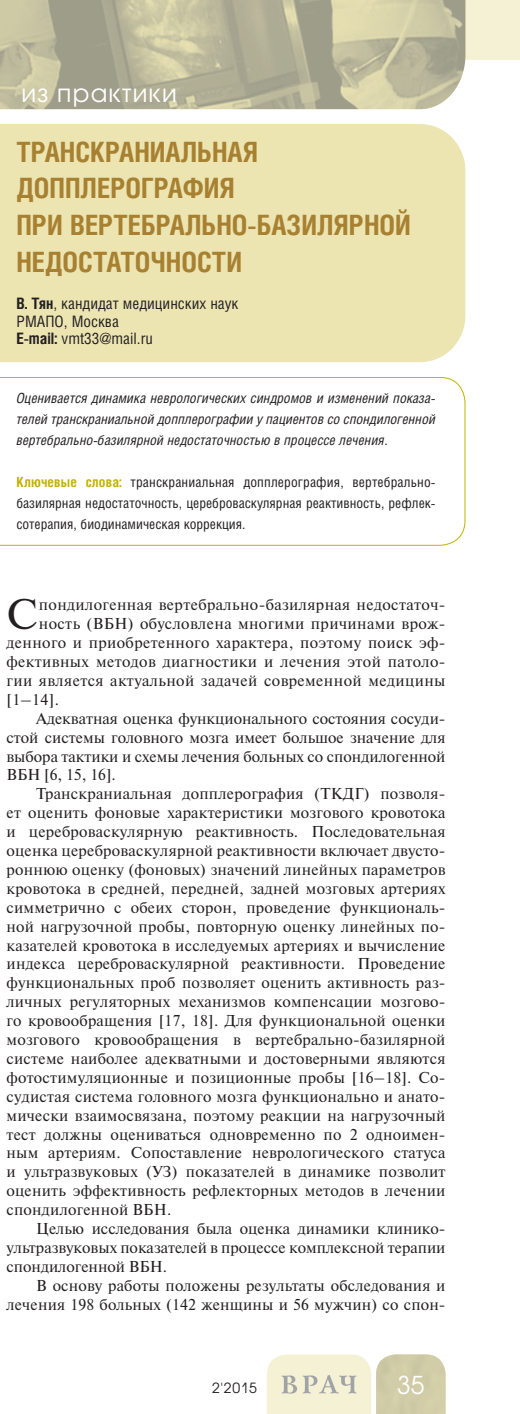
<style>
.page{position:relative;width:520px;height:1414px;background:#fff}
.page>*{position:absolute;margin:0;border:0;box-sizing:border-box;transform-origin:0 0}
.t1{font:42.7px "Newton C";color:#231f20}
.t2{font:700 28px/36.8px "Helios Cond";color:#a78131}
.t3{font:24.5px "Avant Garde Gothic C";letter-spacing:.05em;color:#fff}
.t4{font:15.75px "Newton C";letter-spacing:.015em;color:#231f20}
.t5{font:15.75px/17.5px "Helios Cond";color:#231f20}
.t6{font:italic 14px/21px "Helios Cond";color:#231f20;text-align:justify}
.t7{font:14px/21px "Helios Cond";color:#231f20;text-align:justify}
.t8{font:14px "Avant Garde Gothic C";color:#231f20}
.s1{font-weight:700}
.s2{font-weight:700;color:#c1b400}
</style>
<div class="page">
<div style="left:0;top:0;width:520px;height:60px;background:#f5f1d5"></div>
<svg style="left:267px;top:1354px;width:179px;height:60px;background:#e4e0c4"></svg>
<div style="left:0;top:124px;width:465px;height:238px;background:#ece5b2"></div>
<svg style="left:0;top:377px;width:466px;height:169px"></svg>
<svg style="left:0;top:0;width:420px;height:109px;background:#b9b69a"></svg>
<img style="left:420px;top:0;width:45px;height:109px">
<h3 class="t3" style="left:21px;top:81px;width:157px">из практики</h3>
<h2 class="t2" style="left:16px;top:136px;width:396px">ТРАНСКРАНИАЛЬНАЯ<br>ДОППЛЕРОГРАФИЯ<br>ПРИ ВЕРТЕБРАЛЬНО-БАЗИЛЯРНОЙ<br>НЕДОСТАТОЧНОСТИ</h2>
<p class="t5" style="left:16px;top:297px;width:223px"><span class="s1">В. Тян</span>, кандидат медицинских наук<br>РМАПО, Москва<br><span class="s1">E-mail:</span> vmt33@mail.ru</p>
<p class="t6" style="left:16px;top:389px;width:421px">Оценивается динамика неврологических синдромов и изменений показа&shy;телей транскраниальной допплерографии у пациентов со спондилогенной вертебрально-базилярной недостаточностью в процессе лечения.</p>
<p class="t7" style="left:16px;top:473px;width:421px"><span class="s2">Ключевые слова:</span> транскраниальная допплерография, вертебрально&shy;базилярная недостаточность, цереброваскулярная реактивность, рефлек&shy;сотерапия, биодинамическая коррекция.</p>
<h1 class="t1" style="left:7px;top:599px;width:33px">С</h1>
<p class="t4" style="left:39px;top:599px;width:408px">пондилогенная вертебрально-базилярная недостаточ-</p>
<p class="t4" style="left:39px;top:618px;width:408px">ность (ВБН) обусловлена многими причинами врож-</p>
<p class="t4" style="left:7px;top:637px;width:441px">денного и приобретенного характера, поэтому поиск эф-</p>
<p class="t4" style="left:7px;top:656px;width:441px">фективных методов диагностики и лечения этой патоло-</p>
<p class="t4" style="left:7px;top:675px;width:441px">гии является актуальной задачей современной медицины</p>
<p class="t4" style="left:7px;top:693px;width:54px">[1–14].</p>
<p class="t4" style="left:36px;top:712px;width:411px">Адекватная оценка функционального состояния сосуди-</p>
<p class="t4" style="left:7px;top:731px;width:441px">стой системы головного мозга имеет большое значение для</p>
<p class="t4" style="left:7px;top:750px;width:441px">выбора тактики и схемы лечения больных со спондилогенной</p>
<p class="t4" style="left:7px;top:769px;width:111px">ВБН [6, 15, 16].</p>
<p class="t4" style="left:36px;top:788px;width:411px">Транскраниальная допплерография (ТКДГ) позволя-</p>
<p class="t4" style="left:7px;top:807px;width:441px">ет оценить фоновые характеристики мозгового кровотока</p>
<p class="t4" style="left:7px;top:826px;width:441px">и цереброваскулярную реактивность. Последовательная</p>
<p class="t4" style="left:7px;top:845px;width:441px">оценка цереброваскулярной реактивности включает двусто-</p>
<p class="t4" style="left:7px;top:864px;width:441px">роннюю оценку (фоновых) значений линейных параметров</p>
<p class="t4" style="left:7px;top:882px;width:441px">кровотока в средней, передней, задней мозговых артериях</p>
<p class="t4" style="left:7px;top:901px;width:441px">симметрично с обеих сторон, проведение функциональ-</p>
<p class="t4" style="left:7px;top:920px;width:441px">ной нагрузочной пробы, повторную оценку линейных по-</p>
<p class="t4" style="left:7px;top:939px;width:441px">казателей кровотока в исследуемых артериях и вычисление</p>
<p class="t4" style="left:7px;top:958px;width:441px">индекса цереброваскулярной реактивности. Проведение</p>
<p class="t4" style="left:7px;top:977px;width:441px">функциональных проб позволяет оценить активность раз-</p>
<p class="t4" style="left:7px;top:996px;width:441px">личных регуляторных механизмов компенсации мозгово-</p>
<p class="t4" style="left:7px;top:1015px;width:441px">го кровообращения [17, 18]. Для функциональной оценки</p>
<p class="t4" style="left:7px;top:1034px;width:441px">мозгового кровообращения в вертебрально-базилярной</p>
<p class="t4" style="left:7px;top:1053px;width:441px">системе наиболее адекватными и достоверными являются</p>
<p class="t4" style="left:7px;top:1071px;width:441px">фотостимуляционные и позиционные пробы [16–18]. Со-</p>
<p class="t4" style="left:7px;top:1090px;width:441px">судистая система головного мозга функционально и анато-</p>
<p class="t4" style="left:7px;top:1109px;width:441px">мически взаимосвязана, поэтому реакции на нагрузочный</p>
<p class="t4" style="left:7px;top:1128px;width:441px">тест должны оцениваться одновременно по 2 одноимен-</p>
<p class="t4" style="left:7px;top:1147px;width:441px">ным артериям. Сопоставление неврологического статуса</p>
<p class="t4" style="left:7px;top:1166px;width:441px">и ультразвуковых (УЗ) показателей в динамике позволит</p>
<p class="t4" style="left:7px;top:1185px;width:441px">оценить эффективность рефлекторных методов в лечении</p>
<p class="t4" style="left:7px;top:1204px;width:166px">спондилогенной ВБН.</p>
<p class="t4" style="left:36px;top:1223px;width:411px">Целью исследования была оценка динамики клинико-</p>
<p class="t4" style="left:7px;top:1242px;width:441px">ультразвуковых показателей в процессе комплексной терапии</p>
<p class="t4" style="left:7px;top:1260px;width:162px">спондилогенной ВБН.</p>
<p class="t4" style="left:36px;top:1279px;width:411px">В основу работы положены результаты обследования и</p>
<p class="t4" style="left:7px;top:1298px;width:441px">лечения 198 больных (142 женщины и 56 мужчин) со спон-</p>
<p class="t8" style="left:212px;top:1381px;width:47px">2'2015</p>
<h3 class="t3" style="left:397px;top:1373px;width:29px">35</h3>
</div>
